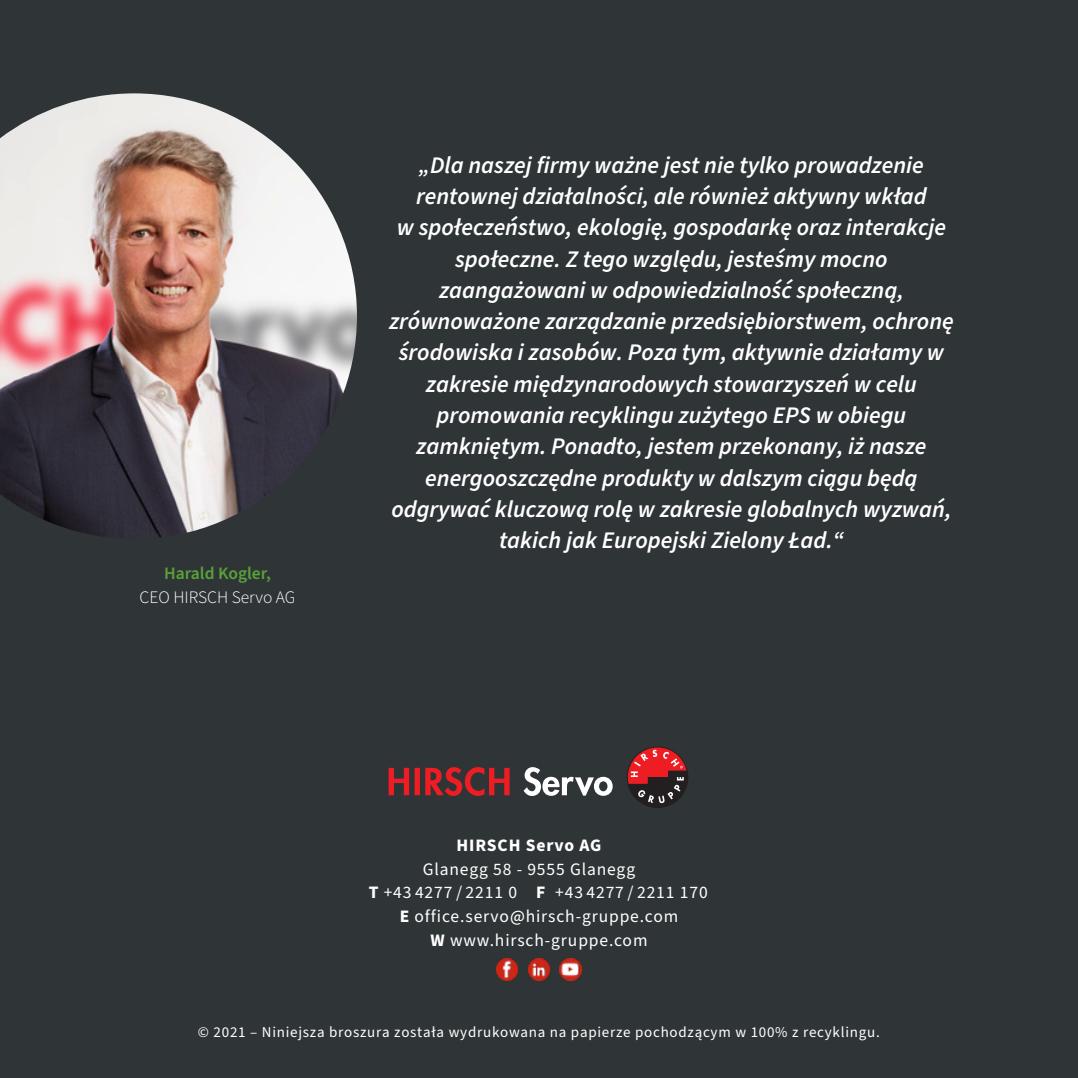
<style>
.page{position:relative;width:1078px;height:1078px;background:#fff}
.page>*{position:absolute;margin:0;border:0;box-sizing:border-box;transform-origin:0 0}
.t1{font:italic 600 23.75px/31.2px "Source Sans Pro";color:#fff;text-align:center}
.t2{font:17.5px "Source Sans Pro";letter-spacing:.05em;color:#fff}
.t3{font:300 17.5px "Source Sans Pro";color:#fff}
.t4{font:700 17.5px "Source Sans Pro";letter-spacing:.05em;color:#fff}
.t5{font:600 17.5px "Source Sans Pro";color:#59a139}
.t6{font:15px "Source Sans Pro";letter-spacing:.05em;color:#fff}
.s1{font-weight:700}
</style>
<div class="page">
<div style="left:0;top:0;width:1077px;height:1077px;background:#2f3437"></div>
<img style="left:0;top:93px;width:357px;height:445px">
<svg style="left:388px;top:767px;width:121px;height:28px"></svg>
<svg style="left:627px;top:748px;width:61px;height:59px"></svg>
<div style="left:627px;top:746px;width:61px;height:61px;border:1px solid #231f20;border-radius:50%"></div>
<svg style="left:523px;top:767px;width:89px;height:28px"></svg>
<img style="left:496px;top:958px;width:22px;height:22px">
<img style="left:528px;top:958px;width:21px;height:22px">
<img style="left:559px;top:958px;width:22px;height:22px">
<p class="t5" style="left:164px;top:561px;width:108px">Harald Kogler,</p>
<p class="t3" style="left:139px;top:586px;width:157px">CEO HIRSCH Servo AG</p>
<p class="t1" style="left:389px;top:149px;width:566px">„Dla naszej firmy ważne jest nie tylko prowadzenie rentownej działalności, ale również aktywny wkład<br>w społeczeństwo, ekologię, gospodarkę oraz interakcje społeczne. Z tego względu, jesteśmy mocno zaangażowani w odpowiedzialność społeczną, zrównoważone zarządzanie przedsiębiorstwem, ochronę środowiska i zasobów. Poza tym, aktywnie działamy w zakresie międzynarodowych stowarzyszeń w celu promowania recyklingu zużytego EPS w obiegu zamkniętym. Ponadto, jestem przekonany, iż nasze energooszczędne produkty w dalszym ciągu będą odgrywać kluczową rolę w zakresie globalnych wyzwań, takich jak Europejski Zielony Ład.“</p>
<p class="t4" style="left:456px;top:833px;width:146px">HIRSCH Servo AG</p>
<p class="t2" style="left:422px;top:857px;width:214px">Glanegg 58 - 9555 Glanegg</p>
<p class="t2" style="left:368px;top:880px;width:340px"><span class="s1">T</span> +43 4277 / 2211 0 <span class="s1">F</span> +43 4277 / 2211 170</p>
<p class="t2" style="left:399px;top:904px;width:280px"><span class="s1">E</span> office.servo@hirsch-gruppe.com</p>
<p class="t2" style="left:430px;top:928px;width:218px"><span class="s1">W</span> www.hirsch-gruppe.com</p>
<p class="t6" style="left:198px;top:1021px;width:683px">© 2021 – Niniejsza broszura została wydrukowana na papierze pochodzącym w 100% z recyklingu.</p>
</div>
